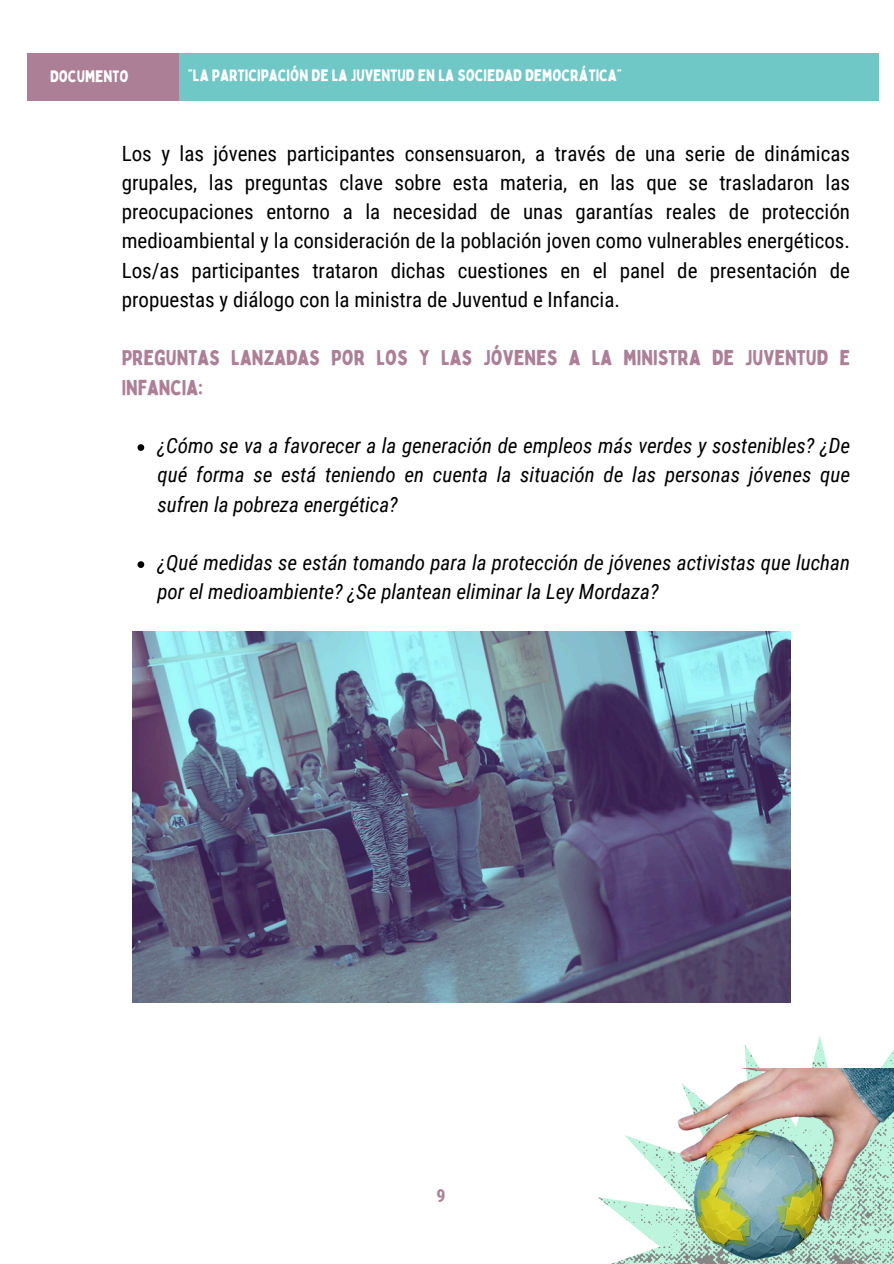
<style>
.page{position:relative;width:894px;height:1264px;background:#fff}
.page>*{position:absolute;margin:0;border:0;box-sizing:border-box;transform-origin:0 0}
.t1{font:21px/29.2px "Roboto Condensed";color:#000;text-align:justify}
.t2{font:italic 21px/29.2px "Roboto Condensed";color:#000;text-align:justify}
.t3{font:21px/29.2px "Bobby Jones";color:#ad7f96}
.t4{font:700 18px "Roboto Condensed";color:#ad7f96}
.t5{font:16.2px "Bobby Jones";color:#fff}
</style>
<div class="page">
<svg style="left:137px;top:444px;width:7px;height:7px"></svg>
<svg style="left:137px;top:561px;width:7px;height:7px"></svg>
<div style="left:149px;top:53px;width:728px;height:48px;background:#6fc8c6"></div>
<div style="left:28px;top:53px;width:151px;height:48px;background:#ad7f96"></div>
<img style="left:133px;top:631px;width:657px;height:371px">
<svg style="left:598px;top:1045px;width:295px;height:158px"></svg>
<img style="left:605px;top:1068px;width:288px;height:195px">
<p class="t5" style="left:50px;top:66px;width:80px">DOCUMENTO</p>
<p class="t5" style="left:188px;top:66px;width:435px">“LA PARTICIPACIÓN DE LA JUVENTUD EN LA SOCIEDAD DEMOCRÁTICA”</p>
<h1 class="t1" style="left:122px;top:139px;width:729px">Los y las jóvenes participantes consensuaron, a través de una serie de dinámicas grupales, las preguntas clave sobre esta materia, en las que se trasladaron las preocupaciones entorno a la necesidad de unas garantías reales de protección medioambiental y la consideración de la población joven como vulnerables energéticos.<br>Los/as participantes trataron dichas cuestiones en el panel de presentación de propuestas y diálogo con la ministra de Juventud e Infancia.</h1>
<h1 class="t3" style="left:122px;top:343px;width:729px">PREGUNTAS LANZADAS POR LOS Y LAS JÓVENES A LA MINISTRA DE JUVENTUD E<br>INFANCIA:</h1>
<p class="t2" style="left:157px;top:431px;width:694px">¿Cómo se va a favorecer a la generación de empleos más verdes y sostenibles? ¿De qué forma se está teniendo en cuenta la situación de las personas jóvenes que sufren la pobreza energética?</p>
<p class="t2" style="left:157px;top:548px;width:694px">¿Qué medidas se están tomando para la protección de jóvenes activistas que luchan por el medioambiente? ¿Se plantean eliminar la Ley Mordaza?</p>
<h2 class="t4" style="left:436px;top:1185px;width:11px">9</h2>
</div>
